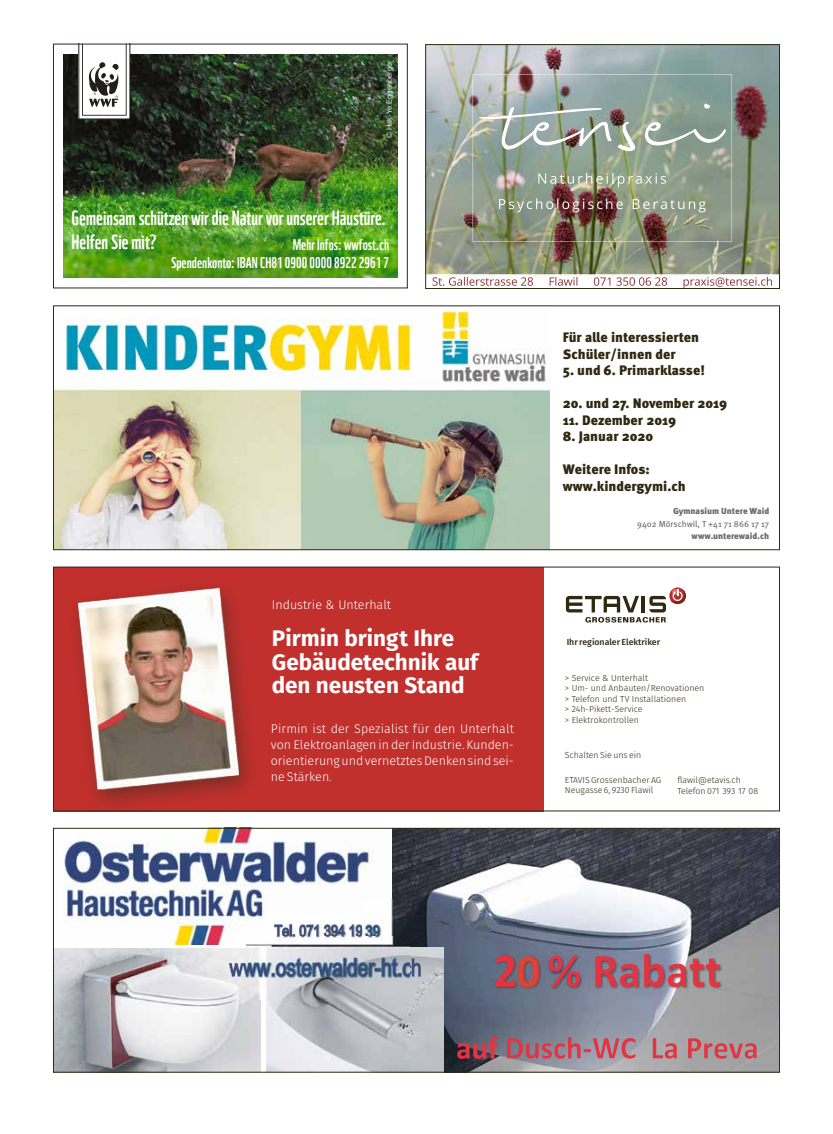
<style>
.page{position:relative;width:833px;height:1134px;background:#fff}
.page>*{position:absolute;margin:0;border:0;box-sizing:border-box;transform-origin:0 0}
.t1{font:700 22.5px/23.8px "Fira Sans";color:#fff}
.t2{font:20px/24px "WWF";color:#fff}
.t3{font:15.12px/18.1px "WWF";color:#fff;text-align:right}
.t4{font:900 13.75px/16.5px "Meta OT";color:#2f2912}
.t5{font:300 12.5px/16.2px "Fira Sans";color:#fff;text-align:justify}
.t6{font:300 8.75px/10.5px "Fira Sans";color:#2f2912}
.t7{font:900 8.75px "Meta OT";letter-spacing:-.005em;color:#6d6a63}
.t8{font:8.75px "Meta OT";color:#6d6a63}
.t9{font:500 8.75px "Fira Sans";color:#2f2912}
.t10{font:7.5px "Arial";color:#fff}
</style>
<div class="page">
<img style="left:427px;top:46px;width:351px;height:241px">
<img style="left:472px;top:74px;width:260px;height:168px">
<div style="left:425px;top:44px;width:355px;height:245px;border:1px solid #2f2912"></div>
<img style="left:392px;top:830px;width:386px;height:240px">
<img style="left:266px;top:947px;width:177px;height:123px">
<img style="left:64px;top:830px;width:312px;height:115px">
<img style="left:55px;top:948px;width:206px;height:122px">
<img style="left:464px;top:923px;width:53px;height:109px">
<svg style="left:495px;top:955px;width:22px;height:32px"></svg>
<img style="left:517px;top:923px;width:261px;height:109px">
<svg style="left:549px;top:954px;width:131px;height:33px;background:#9e6477"></svg>
<svg style="left:457px;top:1036px;width:41px;height:23px"></svg>
<svg style="left:507px;top:1037px;width:246px;height:22px;background:#af7b85"></svg>
<img style="left:264px;top:915px;width:99px;height:22px">
<svg style="left:274px;top:924px;width:89px;height:13px"></svg>
<img style="left:363px;top:899px;width:42px;height:38px">
<svg style="left:229px;top:963px;width:17px;height:14px"></svg>
<svg style="left:409px;top:958px;width:12px;height:19px"></svg>
<img style="left:246px;top:937px;width:163px;height:63px">
<div style="left:53px;top:828px;width:727px;height:244px;border:1px solid #2f2912"></div>
<div style="left:53px;top:567px;width:490px;height:244px;background:#c1302d"></div>
<img style="left:74px;top:587px;width:177px;height:218px">
<svg style="left:566px;top:587px;width:120px;height:36px"></svg>
<img style="left:55px;top:307px;width:494px;height:241px">
<div style="left:53px;top:305px;width:727px;height:245px;border:1px solid #2f2912"></div>
<img style="left:64px;top:54px;width:333px;height:224px">
<svg style="left:79px;top:46px;width:51px;height:73px"></svg>
<p class="t10" style="left:384px;top:138px;width:79px;rotate:-90deg">© Hak-Ye Eggenberger</p>
<h2 class="t2" style="left:72px;top:204px;width:316px">Gemeinsam schützen wir die Natur vor unserer Haustüre.<br>Helfen Sie mit?</h2>
<h3 class="t3" style="left:171px;top:234px;width:219px">Mehr Infos: wwfost.ch<br>Spendenkonto: IBAN CH81 0900 0000 8922 2961 7</h3>
<h3 class="t5" style="left:272px;top:596px;width:121px">Industrie &amp; Unterhalt</h3>
<h1 class="t1" style="left:272px;top:626px;width:208px">Pirmin bringt Ihre<br>Gebäudetechnik auf den neusten Stand</h1>
<h3 class="t5" style="left:271px;top:720px;width:245px">Pirmin ist der Spezialist für den Unterhalt von Elektroanlagen in der Industrie. Kunden&shy;orientierung und vernetztes Denken sind sei&shy;ne Stärken.</h3>
<h3 class="t4" style="left:563px;top:330px;width:138px">Für alle interessierten<br>Schüler/innen der</h3>
<h3 class="t4" style="left:563px;top:363px;width:144px">5. und 6. Primarklasse!</h3>
<h3 class="t4" style="left:563px;top:396px;width:166px">20. und 27. November 2019</h3>
<h3 class="t4" style="left:563px;top:413px;width:115px">11. Dezember 2019</h3>
<h3 class="t4" style="left:563px;top:429px;width:92px">8. Januar 2020</h3>
<h3 class="t4" style="left:563px;top:462px;width:124px">Weitere Infos: www.kindergymi.ch</h3>
<p class="t7" style="left:673px;top:506px;width:98px">Gymnasium Untere Waid</p>
<p class="t8" style="left:637px;top:518px;width:133px">9402 Mörschwil, T +41 71 866 17 17</p>
<p class="t7" style="left:691px;top:531px;width:79px">www.unterewaid.ch</p>
<p class="t9" style="left:566px;top:636px;width:95px">Ihr regionaler Elektriker</p>
<p class="t6" style="left:565px;top:672px;width:141px">&gt; Service &amp; Unterhalt<br>&gt; Um- und Anbauten/Renovationen &gt; Telefon und TV Installationen<br>&gt; 24h-Pikett-Service<br>&gt; Elektrokontrollen</p>
<p class="t6" style="left:565px;top:749px;width:78px">Schalten Sie uns ein</p>
<p class="t6" style="left:565px;top:774px;width:98px">ETAVIS Grossenbacher AG<br>Neugasse 6, 9230 Flawil</p>
<p class="t6" style="left:677px;top:775px;width:82px">flawil@etavis.ch<br>Telefon 071 393 17 08</p>
</div>
